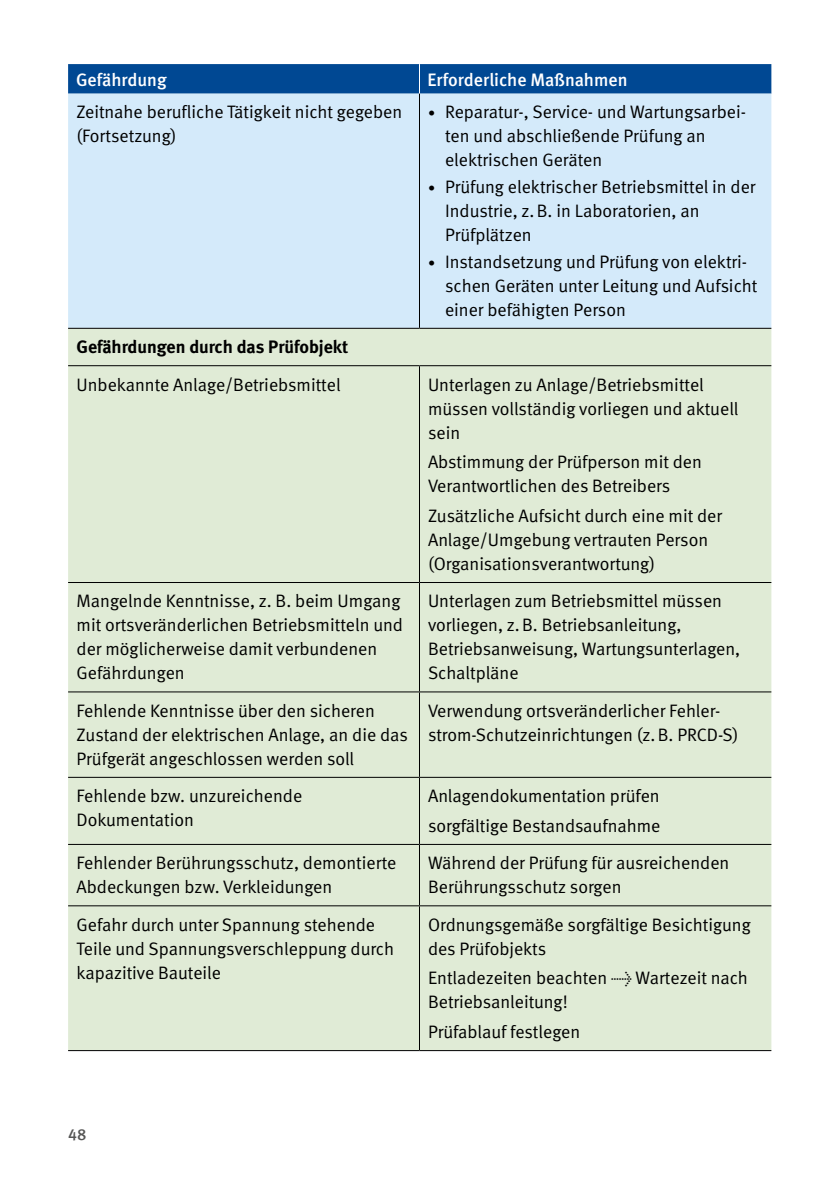
<style>
.page{position:relative;width:840px;height:1191px;background:#fff}
.page>*{position:absolute;margin:0;border:0;box-sizing:border-box;transform-origin:0 0}
.t1{font:18px/24px "DGUV Meta";color:#000}
.t2{font:500 18px "DGUV Meta";color:#fff}
.t3{font:700 18px "DGUV Meta";letter-spacing:-.005em;color:#000}
.t4{font:500 16px "DGUV Meta";color:#565655}
.s1{font-size:14px}
</style>
<div class="page">
<div style="left:68px;top:64px;width:703px;height:30px;background:#004893"></div>
<div style="left:68px;top:94px;width:703px;height:234px;background:#d4eafa"></div>
<div style="left:68px;top:329px;width:703px;height:721px;background:#e0ebd6"></div>
<hr style="left:419px;top:64px;width:1px;height:30px;background:#fff">
<hr style="left:419px;top:94px;width:1px;height:234px;background:#000">
<hr style="left:68px;top:328px;width:351px;height:1px;background:#000">
<hr style="left:419px;top:328px;width:352px;height:1px;background:#000">
<hr style="left:68px;top:365px;width:351px;height:1px;background:#000">
<hr style="left:419px;top:365px;width:352px;height:1px;background:#000">
<hr style="left:419px;top:366px;width:1px;height:216px;background:#000">
<hr style="left:68px;top:582px;width:351px;height:1px;background:#000">
<hr style="left:419px;top:582px;width:352px;height:1px;background:#000">
<hr style="left:419px;top:583px;width:1px;height:108px;background:#000">
<hr style="left:68px;top:691px;width:351px;height:1px;background:#000">
<hr style="left:419px;top:691px;width:352px;height:1px;background:#000">
<hr style="left:419px;top:692px;width:1px;height:85px;background:#000">
<hr style="left:68px;top:777px;width:351px;height:1px;background:#000">
<hr style="left:419px;top:777px;width:352px;height:1px;background:#000">
<hr style="left:419px;top:778px;width:1px;height:66px;background:#000">
<hr style="left:68px;top:844px;width:351px;height:1px;background:#000">
<hr style="left:419px;top:844px;width:352px;height:1px;background:#000">
<hr style="left:419px;top:845px;width:1px;height:60px;background:#000">
<hr style="left:68px;top:905px;width:351px;height:1px;background:#000">
<hr style="left:419px;top:905px;width:352px;height:1px;background:#000">
<hr style="left:419px;top:906px;width:1px;height:144px;background:#000">
<hr style="left:68px;top:1050px;width:351px;height:1px;background:#000">
<hr style="left:419px;top:1050px;width:352px;height:1px;background:#000">
<p class="t2" style="left:76px;top:69px;width:92px">Gefährdung</p>
<p class="t2" style="left:427px;top:69px;width:201px">Erforderliche Maßnahmen</p>
<p class="t1" style="left:77px;top:100px;width:327px">Zeitnahe berufliche Tätigkeit nicht gegeben (Fortsetzung)</p>
<p class="t1" style="left:445px;top:100px;width:302px;text-indent:-17px"><span class="s1">•</span> Reparatur-, Service- und Wartungsarbei&shy;ten und abschließende Prüfung an elektrischen Geräten</p>
<p class="t1" style="left:445px;top:175px;width:312px;text-indent:-17px"><span class="s1">•</span> Prüfung elektrischer Betriebsmittel in der<br>Industrie, z.B. in Laboratorien, an<br>Prüfplätzen</p>
<p class="t1" style="left:445px;top:250px;width:314px;text-indent:-17px"><span class="s1">•</span> Instandsetzung und Prüfung von elektri&shy;schen Geräten unter Leitung und Aufsicht einer befähigten Person</p>
<p class="t3" style="left:77px;top:336px;width:273px">Gefährdungen durch das Prüfobjekt</p>
<p class="t1" style="left:77px;top:373px;width:265px">Unbekannte Anlage/Betriebsmittel</p>
<p class="t1" style="left:428px;top:373px;width:312px">Unterlagen zu Anlage/Betriebsmittel müssen vollständig vorliegen und aktuell sein</p>
<p class="t1" style="left:428px;top:450px;width:275px">Abstimmung der Prüfperson mit den<br>Verantwortlichen des Betreibers</p>
<p class="t1" style="left:428px;top:504px;width:295px">Zusätzliche Aufsicht durch eine mit der<br>Anlage/Umgebung vertrauten Person (Organisationsverantwortung)</p>
<p class="t1" style="left:77px;top:589px;width:328px">Mangelnde Kenntnisse, z. B. beim Umgang mit ortsveränderlichen Betriebsmitteln und der möglicherweise damit verbundenen Gefährdungen</p>
<p class="t1" style="left:428px;top:589px;width:314px">Unterlagen zum Betriebsmittel müssen vorliegen, z.B. Betriebsanleitung, Betriebsanweisung, Wartungsunterlagen, Schaltpläne</p>
<p class="t1" style="left:77px;top:699px;width:332px">Fehlende Kenntnisse über den sicheren<br>Zustand der elektrischen Anlage, an die das<br>Prüfgerät angeschlossen werden soll</p>
<p class="t1" style="left:428px;top:699px;width:311px">Verwendung ortsveränderlicher Fehler&shy;strom-Schutzeinrichtungen (z.B. PRCD-S)</p>
<p class="t1" style="left:77px;top:784px;width:227px">Fehlende bzw. unzureichende<br>Dokumentation</p>
<p class="t1" style="left:428px;top:781px;width:234px;line-height:29.6px">Anlagendokumentation prüfen sorgfältige Bestandsaufnahme</p>
<p class="t1" style="left:77px;top:851px;width:321px">Fehlender Berührungsschutz, demontierte<br>Abdeckungen bzw. Verkleidungen</p>
<p class="t1" style="left:428px;top:851px;width:303px">Während der Prüfung für ausreichenden<br>Berührungsschutz sorgen</p>
<p class="t1" style="left:77px;top:913px;width:319px">Gefahr durch unter Spannung stehende<br>Teile und Spannungsverschleppung durch kapazitive Bauteile</p>
<p class="t1" style="left:428px;top:913px;width:324px">Ordnungsgemäße sorgfältige Besichtigung des Prüfobjekts</p>
<p class="t1" style="left:428px;top:966px;width:321px">Entladezeiten beachten → Wartezeit nach<br>Betriebsanleitung!</p>
<p class="t1" style="left:428px;top:1020px;width:154px">Prüfablauf festlegen</p>
<p class="t4" style="left:68px;top:1124px;width:20px">48</p>
</div>
